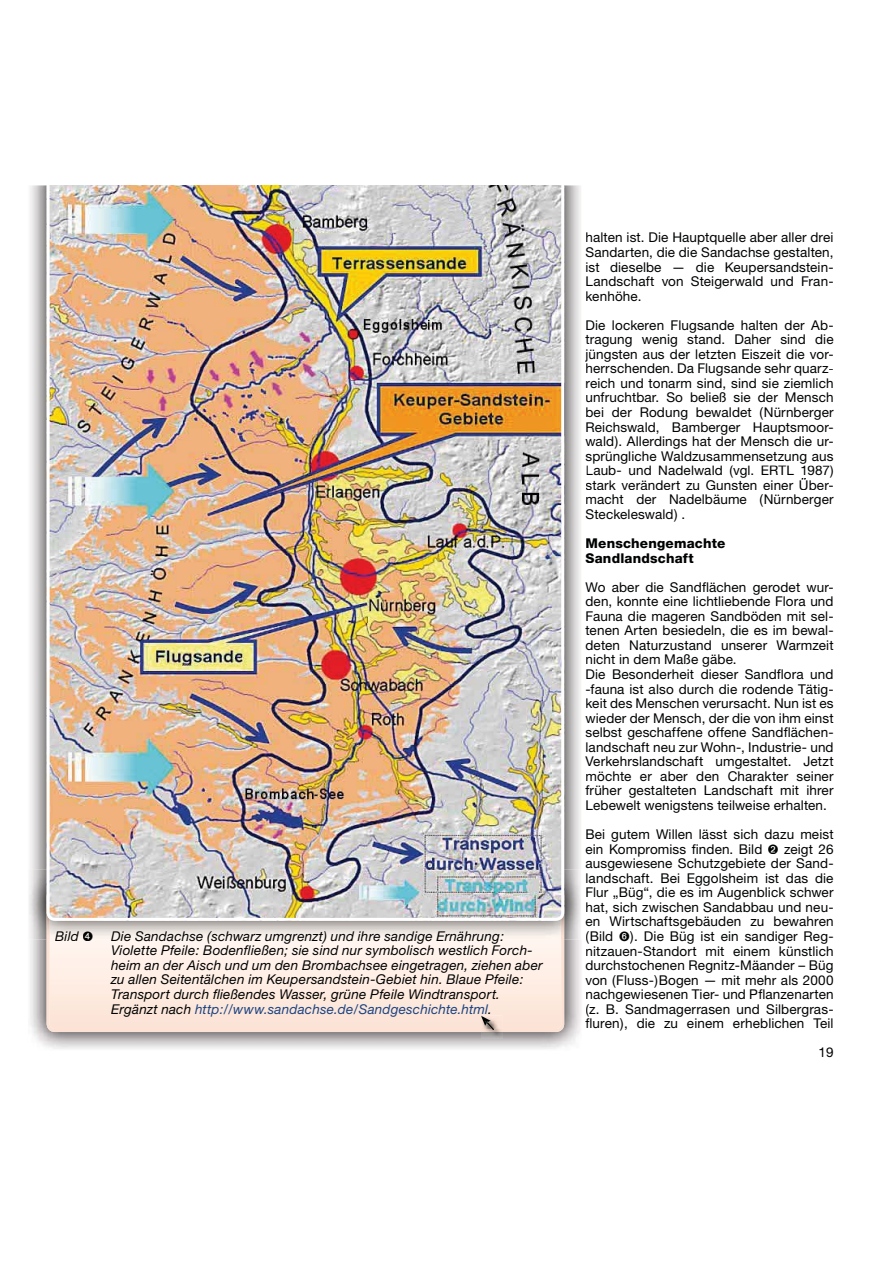
<style>
.page{position:relative;width:893px;height:1263px;background:#fff}
.page>*{position:absolute;margin:0;border:0;box-sizing:border-box;transform-origin:0 0}
.t1{font:13.5px/14.5px "Helvetica Neue";letter-spacing:.01em;color:#010202;text-align:justify}
.t2{font:italic 13.5px/14.5px "Helvetica Neue";letter-spacing:.015em;color:#010202}
.t3{font:800 13.5px/14.5px "Helvetica Neue";letter-spacing:.015em;color:#010202}
.s1{color:#1c4382}
</style>
<div class="page">
<img style="left:30px;top:939px;width:551px;height:110px">
<svg style="left:47px;top:939px;width:517px;height:93px;background:#fce8dd"></svg>
<img style="left:30px;top:185px;width:551px;height:684px">
<img style="left:29px;top:869px;width:552px;height:70px">
<img style="left:47px;top:921px;width:517px;height:18px">
<img style="left:47px;top:185px;width:517px;height:736px">
<hr style="left:55px;top:939px;width:24px;height:2px;background:#fff5ef">
<img style="left:55px;top:931px;width:24px;height:8px">
<div style="left:111px;top:939px;width:393px;height:5px;background:#fff5ef"></div>
<img style="left:111px;top:931px;width:393px;height:8px">
<div style="left:112px;top:945px;width:420px;height:13px;background:#fff3ec"></div>
<div style="left:111px;top:960px;width:432px;height:13px;background:#fff0e8"></div>
<div style="left:110px;top:975px;width:413px;height:12px;background:#feeee4"></div>
<div style="left:112px;top:989px;width:388px;height:13px;background:#feebdf"></div>
<div style="left:111px;top:1004px;width:80px;height:12px;background:#fce6da"></div>
<img style="left:481px;top:1016px;width:21px;height:22px">
<svg style="left:481px;top:1012px;width:13px;height:18px"></svg>
<svg style="left:83px;top:931px;width:10px;height:10px"></svg>
<p class="t2" style="left:55px;top:930px;width:25px">Bild</p>
<p class="t2" style="left:111px;top:930px;width:433px">Die Sandachse (schwarz umgrenzt) und ihre sandige Ernährung:<br>Violette Pfeile: Bodenfließen; sie sind nur symbolisch westlich Forch&shy;heim an der Aisch und um den Brombachsee eingetragen, ziehen aber zu allen Seitentälchen im Keupersandstein-Gebiet hin. Blaue Pfeile:<br>Transport durch fließendes Wasser, grüne Pfeile Windtransport.<br>Ergänzt nach <span class="s1">http://www.sandachse.de/Sandgeschichte.html</span>.</p>
<p class="t1" style="left:585px;top:232px;width:250px">halten ist. Die Hauptquelle aber aller drei Sandarten, die die Sandachse gestalten, ist dieselbe — die Keupersandstein-Landschaft von Steigerwald und Fran&shy;kenhöhe.</p>
<p class="t1" style="left:585px;top:319px;width:250px">Die lockeren Flugsande halten der Ab&shy;tragung wenig stand. Daher sind die jüngsten aus der letzten Eiszeit die vor&shy;herrschenden. Da Flugsande sehr quarz&shy;reich und tonarm sind, sind sie ziemlich unfruchtbar. So beließ sie der Mensch bei der Rodung bewaldet (Nürnberger Reichswald, Bamberger Hauptsmoor&shy;wald). Allerdings hat der Mensch die ur&shy;sprüngliche Waldzusammensetzung aus Laub- und Nadelwald (v l. ERTL 1987) stark verändert zu Gunsten einer Über-</p>
<p class="t1" style="left:585px;top:457px;width:250px;line-height:29.1px;text-indent:154px">g<br>macht der Nadelbäume (Nürnberger</p>
<p class="t1" style="left:585px;top:508px;width:101px">Steckeleswald) .</p>
<p class="t3" style="left:585px;top:537px;width:141px">Menschengemachte<br>Sandlandschaft</p>
<p class="t1" style="left:585px;top:581px;width:250px;text-align:left">Wo aber die Sandflächen gerodet wur&shy;den, konnte eine lichtliebende Flora und Fauna die mageren Sandböden mit sel&shy;tenen Arten besiedeln, die es im bewal&shy;deten Naturzustand unserer Warmzeit nicht in dem Maße gäbe.<br>Die Besonderheit dieser Sandflora und -fauna ist also durch die rodende Tätig&shy;keit des Menschen verursacht. Nun ist es wieder der Mensch, der die von ihm einst selbst geschaffene offene Sandflächen&shy;landschaft neu zur Wohn-, Industrie- und Verkehrslandschaft umgestaltet. Jetzt möchte er aber den Charakter seiner früher gestalteten Landschaft mit ihrer Lebewelt wenigstens teilweise erhalten.</p>
<p class="t1" style="left:585px;top:828px;width:250px">Bei gutem Willen lässt sich dazu meist ein Kompromiss finden. Bild</p>
<p class="t1" style="left:585px;top:843px;width:250px;text-indent:198px">zeigt 26 ausgewiesene Schutzgebiete der Sand&shy;landschaft. Bei Eggolsheim ist das die Flur „Büg“, die es im Augenblick schwer hat, sich zwischen Sandabbau und neu&shy;en Wirtschaftsgebäuden zu bewahren (Bild</p>
<p class="t1" style="left:585px;top:930px;width:250px;text-indent:45px">). Die Büg ist ein sandiger Reg&shy;nitzauen-Standort mit einem künstlich durchstochenen Regnitz-Mäander – Büg von (Fluss-)Bogen — mit mehr als 2000 nachgewiesenen Tier- und Pflanzenarten (z. B. Sandmagerrasen und Silbergras&shy;fluren), die zu einem erheblichen Teil</p>
<p class="t1" style="left:818px;top:1046px;width:17px">19</p>
</div>
